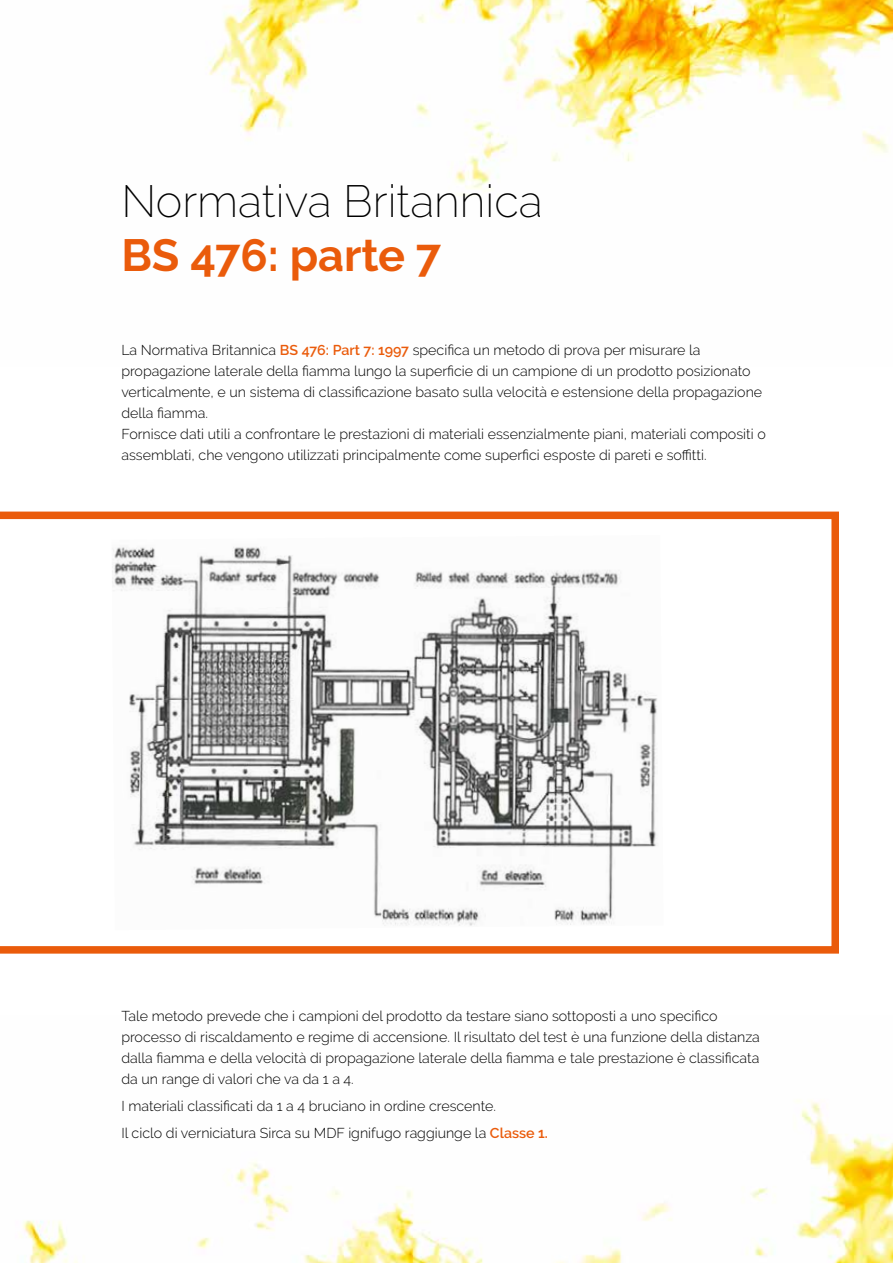
<style>
.page{position:relative;width:893px;height:1263px;background:#fff}
.page>*{position:absolute;margin:0;border:0;box-sizing:border-box;transform-origin:0 0}
.t1{font:200 45px "Raleway";color:#000}
.t2{font:700 45px "Raleway";color:#ea5b0b}
.t3{font:300 14.25px/21px "Raleway";color:#000}
.s1{font-weight:600;color:#ea5b0b}
</style>
<div class="page">
<img style="left:208px;top:0;width:685px;height:196px">
<img style="left:20px;top:1100px;width:873px;height:163px">
<svg style="left:0;top:512px;width:839px;height:442px"></svg>
<img style="left:112px;top:535px;width:551px;height:395px">
<h1 class="t1" style="left:121px;top:174px;width:423px">Normativa Britannica</h1>
<h1 class="t2" style="left:121px;top:229px;width:321px">BS 476: parte 7</h1>
<p class="t3" style="left:121px;top:340px;width:646px">La Normativa Britannica <span class="s1">BS 476: Part 7: 1997</span> specifica un metodo di prova per misurare la propagazione laterale della fiamma lungo la superficie di un campione di un prodotto posizionato verticalmente, e un sistema di classificazione basato sulla velocità e estensione della propagazione della fiamma.<br>Fornisce dati utili a confrontare le prestazioni di materiali essenzialmente piani, materiali compositi o assemblati, che vengono utilizzati principalmente come superfici esposte di pareti e soffitti.</p>
<p class="t3" style="left:121px;top:1005px;width:640px">Tale metodo prevede che i campioni del prodotto da testare siano sottoposti a uno specifico processo di riscaldamento e regime di accensione. Il risultato del test è una funzione della distanza dalla fiamma e della velocità di propagazione laterale della fiamma e tale prestazione è classificata da un range di valori che va da 1 a 4.</p>
<p class="t3" style="left:121px;top:1092px;width:428px;line-height:27px">I materiali classificati da 1 a 4 bruciano in ordine crescente.<br>Il ciclo di verniciatura Sirca su MDF ignifugo raggiunge la <span class="s1">Classe 1.</span></p>
</div>
